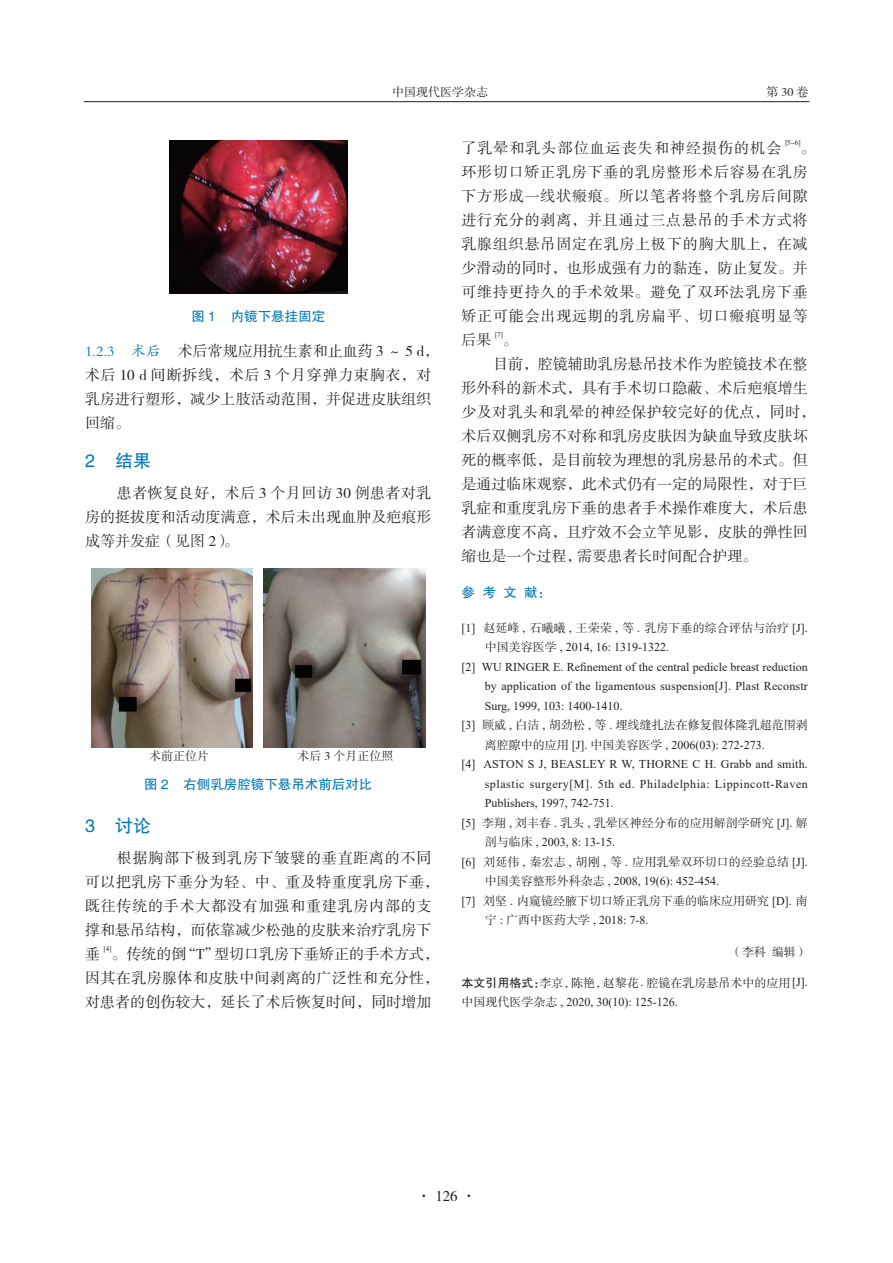
<style>
.page{position:relative;width:893px;height:1263px;background:#fff}
.page>*{position:absolute;margin:0;border:0;box-sizing:border-box;transform-origin:0 0}
._1标题{font:18px "FZHTK GBK1 0";color:#0078b6}
.全文段路样式{font:15px/24px "FZSSK GBK1 0";letter-spacing:.005em;color:#231f20}
.全文段路样式-2{font:15px/24px "FZSSK GBK1 0";letter-spacing:.055em;color:#231f20}
.全文段路样式-3{font:15px/24px "FZSSK GBK1 0";letter-spacing:.05em;color:#231f20}
.全文段路样式-4{font:15px "FZSSK GBK1 0";letter-spacing:.07em;color:#231f20}
._4中文标题_1{font:13.5px "FZHTK GBK1 0";color:#0078b6}
._5标题_参考{font:13.5px "FZHTK GBK1 0";color:#0078b6}
.参考文献内容1{font:12px/19.5px "Times New Roman";letter-spacing:.015em;color:#231f20;text-align:justify}
.参考文献内容1-2{font:12px/19.2px "FZSSK GBK1 0";color:#231f20}
.表注_正文{font:12px "FZSSK GBK1 0";color:#231f20}
.全文段路样式-5{font:7.2px "FZSSK GBK1 0";color:#231f20}
.s1{font-family:"FZSSK GBK1 0"}
.s2{font-family:"Times New Roman"}
.s3{font-family:"FZKTK GBK1 0";color:#0078b6}
.s4{font-family:"FZHTK GBK1 0"}
</style>
<div class="page">
<hr style="left:84px;top:101px;width:725px;height:1px;background:#231f20">
<img style="left:169px;top:140px;width:179px;height:153px">
<img style="left:91px;top:568px;width:162px;height:179px">
<img style="left:264px;top:568px;width:161px;height:179px">
<p class="参考文献内容1-2" style="left:392px;top:83px;width:97px">中国现代医学杂志</p>
<p class="参考文献内容1-2" style="left:766px;top:83px;width:43px">第30卷</p>
<p class="全文段路样式-4" style="left:461px;top:140px;width:321px">了乳晕和乳头部位血运丧失和神经损伤的机会</p>
<p class="全文段路样式-5" style="left:785px;top:139px;width:17px">[5-6]</p>
<p class="全文段路样式-2" style="left:461px;top:137px;width:356px;text-indent:339px">。环形切口矫正乳房下垂的乳房整形术后容易在乳房下方形成一线状瘢痕。所以笔者将整个乳房后间隙进行充分的剥离，并且通过三点悬吊的手术方式将乳腺组织悬吊固定在乳房上极下的胸大肌上，在减少滑动的同时，也形成强有力的黏连，防止复发。并可维持更持久的手术效果。避免了双环法乳房下垂矫正可能会出现远期的乳房扁平、切口瘢痕明显等后果</p>
<p class="_4中文标题_1" style="left:191px;top:309px;width:135px">图 1 内镜下悬挂固定</p>
<p class="全文段路样式-5" style="left:495px;top:331px;width:9px">[7]</p>
<p class="全文段路样式" style="left:503px;top:329px;width:16px">。</p>
<p class="全文段路样式" style="left:461px;top:353px;width:356px;text-indent:32px">目前，腔镜辅助乳房悬吊技术作为腔镜技术在整形外科的新术式，具有手术切口隐蔽、术后疤痕增生少及对乳头和乳晕的神经保护较完好的优点，同时，术后双侧乳房不对称和乳房皮肤因为缺血导致皮肤坏死的概率低，是目前较为理想的乳房悬吊的术式。但是通过临床观察，此术式仍有一定的局限性，对于巨乳症和重度乳房下垂的患者手术操作难度大，术后患者满意度不高，且疗效不会立竿见影，皮肤的弹性回缩也是一个过程，需要患者长时间配合护理。</p>
<p class="_5标题_参考" style="left:461px;top:585px;width:91px">参 考 文 献：</p>
<p class="参考文献内容1" style="left:485px;top:618px;width:325px;text-indent:-23px">[1] <span class="s1">赵延峰</span> , <span class="s1">石曦曦</span> , <span class="s1">王荣荣</span> , <span class="s1">等</span> . <span class="s1">乳房下垂的综合评估与治疗</span> [J].<span class="s1">中国美容医学</span> , 2014, 16: 1319-1322.</p>
<p class="参考文献内容1" style="left:485px;top:656px;width:325px;text-indent:-23px">[2] WU RINGER E. Refinement of the central pedicle breast reduction by application of the ligamentous suspension[J]. Plast Reconstr Surg, 1999, 103: 1400-1410.</p>
<p class="参考文献内容1-2" style="left:485px;top:716px;width:325px;text-indent:-23px"><span class="s2">[3]</span> 顾威 <span class="s2">,</span> 白洁 <span class="s2">,</span> 胡劲松 <span class="s2">,</span> 等 <span class="s2">.</span> 埋线缝扎法在修复假体隆乳超范围剥离腔隙中的应用 <span class="s2">[J].</span> 中国美容医学 <span class="s2">, 2006(03): 272-273.</span></p>
<p class="参考文献内容1" style="left:485px;top:754px;width:325px;text-indent:-23px">[4] ASTON S J, BEASLEY R W, THORNE C H. Grabb and smith. splastic surgery[M]. 5th ed. Philadelphia: Lippincott-Raven Publishers, 1997, 742-751.</p>
<p class="参考文献内容1-2" style="left:485px;top:814px;width:325px;text-indent:-23px"><span class="s2">[5]</span> 李翔 <span class="s2">,</span> 刘丰春 <span class="s2">.</span> 乳头 <span class="s2">,</span> 乳晕区神经分布的应用解剖学研究 <span class="s2">[J].</span> 解剖与临床 <span class="s2">, 2003, 8: 13-15.</span></p>
<p class="参考文献内容1-2" style="left:485px;top:853px;width:325px;text-indent:-23px"><span class="s2">[6]</span> 刘延伟 <span class="s2">,</span> 秦宏志 <span class="s2">,</span> 胡刚 <span class="s2">,</span> 等 <span class="s2">.</span> 应用乳晕双环切口的经验总结 <span class="s2">[J].</span>中国美容整形外科杂志 <span class="s2">, 2008, 19(6): 452-454.</span></p>
<p class="参考文献内容1-2" style="left:485px;top:892px;width:325px;text-indent:-23px"><span class="s2">[7]</span> 刘坚 <span class="s2">.</span> 内窥镜经腋下切口矫正乳房下垂的临床应用研究 <span class="s2">[D].</span> 南宁 <span class="s2">:</span> 广西中医药大学 <span class="s2">, 2018: 7-8.</span></p>
<p class="全文段路样式" style="left:85px;top:339px;width:356px"><span class="s3">1.2.3 术后</span> 术后常规应用抗生素和止血药 3 ～ 5 d，术后 10 d 间断拆线，术后 3 个月穿弹力束胸衣，对乳房进行塑形，减少上肢活动范围，并促进皮肤组织回缩。</p>
<p class="_1标题" style="left:85px;top:451px;width:67px">2 结果</p>
<p class="全文段路样式" style="left:85px;top:482px;width:348px;text-align:justify;text-indent:32px">患者恢复良好，术后 3 个月回访 30 例患者对乳房的挺拔度和活动度满意，术后未出现血肿及疤痕形成等并发症（见图 2）。</p>
<p class="表注_正文" style="left:149px;top:750px;width:62px">术前正位片</p>
<p class="表注_正文" style="left:298px;top:750px;width:97px">术后 3 个月正位照</p>
<p class="_4中文标题_1" style="left:144px;top:777px;width:230px">图 2 右侧乳房腔镜下悬吊术前后对比</p>
<p class="_1标题" style="left:85px;top:815px;width:67px">3 讨论</p>
<p class="全文段路样式-3" style="left:85px;top:846px;width:356px;text-indent:32px">根据胸部下极到乳房下皱襞的垂直距离的不同可以把乳房下垂分为轻、中、重及特重度乳房下垂，既往传统的手术大都没有加强和重建乳房内部的支撑和悬吊结构，而依靠减少松弛的皮肤来治疗乳房下垂</p>
<p class="全文段路样式" style="left:85px;top:942px;width:356px;text-align:justify;text-indent:26px">。传统的倒“T”型切口乳房下垂矫正的手术方式，因其在乳房腺体和皮肤中间剥离的广泛性和充分性，对患者的创伤较大，延长了术后恢复时间，同时增加</p>
<p class="参考文献内容1-2" style="left:730px;top:942px;width:79px">（李科 编辑）</p>
<p class="全文段路样式-5" style="left:104px;top:945px;width:9px">[4]</p>
<p class="参考文献内容1-2" style="left:461px;top:973px;width:348px"><span class="s4">本文引用格式：</span>李京 , 陈艳 , 赵黎花<span class="s2">.</span> 腔镜在乳房悬吊术中的应用<span class="s2">[J].</span>中国现代医学杂志 <span class="s2">, 2020, 30(10): 125-126.</span></p>
<p class="全文段路样式" style="left:417px;top:1184px;width:61px">· 126 ·</p>
</div>
